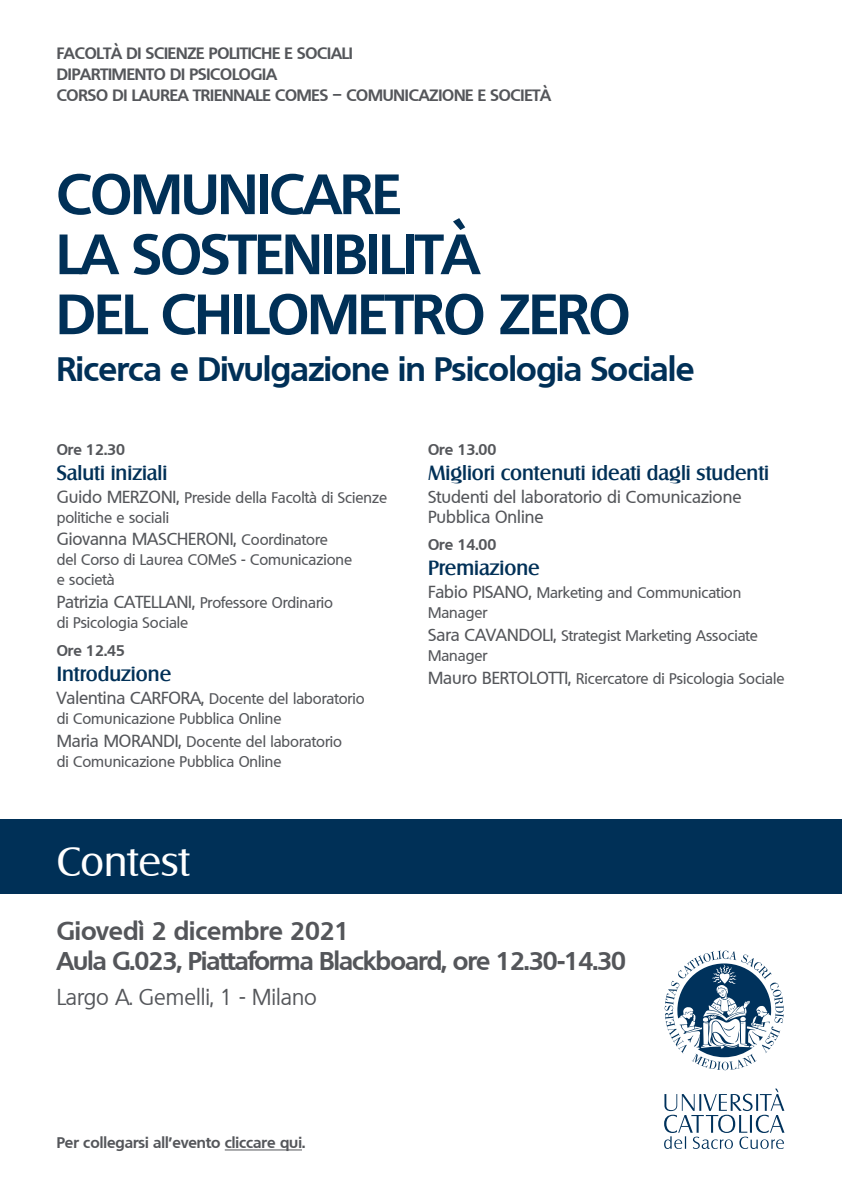
<style>
.page{position:relative;width:842px;height:1191px;background:#fff}
.page>*{position:absolute;margin:0;border:0;box-sizing:border-box;transform-origin:0 0}
.t1{font:700 55px/60px "Quebec";letter-spacing:-.015em;color:#003057}
.t2{font:40px "Salzburg";color:#fff}
.t3{font:700 33px "Quebec";letter-spacing:-.015em;color:#003057}
.t4{font:700 25px/30px "Quebec";letter-spacing:-.03em;color:#54565a}
.t5{font:22px "Quebec";color:#54565a}
.t6{font:500 20px "Salzburg";color:#003057}
.t7{font:500 17px/20px "Quebec";color:#54565a}
.t8{font:700 16px/20.8px "Quebec";letter-spacing:-.01em;color:#54565a}
.t9{font:500 15px/20px "Quebec";color:#54565a}
.t10{font:700 15px "Quebec";color:#54565a}
.s1{font-size:17px}
.s2{font-size:15px}
</style>
<div class="page">
<div style="left:0;top:819px;width:842px;height:75px;background:#003057"></div>
<hr style="left:225px;top:1149px;width:77px;height:1px;background:#54565a">
<svg style="left:664px;top:950px;width:120px;height:120px"></svg>
<svg style="left:664px;top:1088px;width:120px;height:61px"></svg>
<p class="t8" style="left:57px;top:42px;width:496px">FACOLTÀ DI SCIENZE POLITICHE E SOCIALI<br>DIPARTIMENTO DI PSICOLOGIA<br>CORSO DI LAUREA TRIENNALE COMES – COMUNICAZIONE E SOCIETÀ</p>
<h1 class="t1" style="left:57px;top:163px;width:575px">COMUNICARE<br>LA SOSTENIBILITÀ<br>DEL CHILOMETRO ZERO</h1>
<h3 class="t3" style="left:57px;top:347px;width:639px">Ricerca e Divulgazione in Psicologia Sociale</h3>
<p class="t10" style="left:57px;top:439px;width:70px">Ore 12.30</p>
<h3 class="t6" style="left:57px;top:460px;width:112px">Saluti iniziali</h3>
<p class="t9" style="left:57px;top:487px;width:332px"><span class="s1">Guido MERZONI,</span> Preside della Facoltà di Scienze politiche e sociali</p>
<p class="t7" style="left:57px;top:529px;width:273px">Giovanna MASCHERONI, <span class="s2">Coordinatore</span></p>
<p class="t9" style="left:57px;top:550px;width:297px">del Corso di Laurea COMeS - Comunicazione e società</p>
<p class="t9" style="left:57px;top:592px;width:278px"><span class="s1">Patrizia CATELLANI,</span> Professore Ordinario di Psicologia Sociale</p>
<p class="t10" style="left:57px;top:641px;width:70px">Ore 12.45</p>
<h3 class="t6" style="left:57px;top:662px;width:116px">Introduzione</h3>
<p class="t9" style="left:57px;top:688px;width:309px"><span class="s1">Valentina CARFORA,</span> Docente del laboratorio di Comunicazione Pubblica Online</p>
<p class="t9" style="left:57px;top:731px;width:287px"><span class="s1">Maria MORANDI,</span> Docente del laboratorio di Comunicazione Pubblica Online</p>
<h2 class="t2" style="left:57px;top:837px;width:135px">Contest</h2>
<p class="t10" style="left:428px;top:439px;width:70px">Ore 13.00</p>
<h3 class="t6" style="left:428px;top:460px;width:343px">Migliori contenuti ideati dagli studenti</h3>
<p class="t7" style="left:428px;top:486px;width:315px">Studenti del laboratorio di Comunicazione<br>Pubblica Online</p>
<p class="t10" style="left:428px;top:535px;width:70px">Ore 14.00</p>
<h3 class="t6" style="left:428px;top:556px;width:113px">Premiazione</h3>
<p class="t9" style="left:428px;top:582px;width:315px"><span class="s1">Fabio PISANO,</span> Marketing and Communication<br>Manager</p>
<p class="t9" style="left:428px;top:625px;width:331px"><span class="s1">Sara CAVANDOLI,</span> Strategist Marketing Associate<br>Manager</p>
<p class="t9" style="left:428px;top:668px;width:358px"><span class="s1">Mauro BERTOLOTTI,</span> Ricercatore di Psicologia Sociale</p>
<h3 class="t4" style="left:57px;top:915px;width:571px">Giovedì 2 dicembre 2021<br>Aula G.023, Piattaforma Blackboard, ore 12.30-14.30</h3>
<h3 class="t5" style="left:57px;top:983px;width:262px">Largo A. Gemelli, 1 - Milano</h3>
<p class="t10" style="left:57px;top:1133px;width:250px">Per collegarsi all’evento cliccare qui.</p>
</div>
